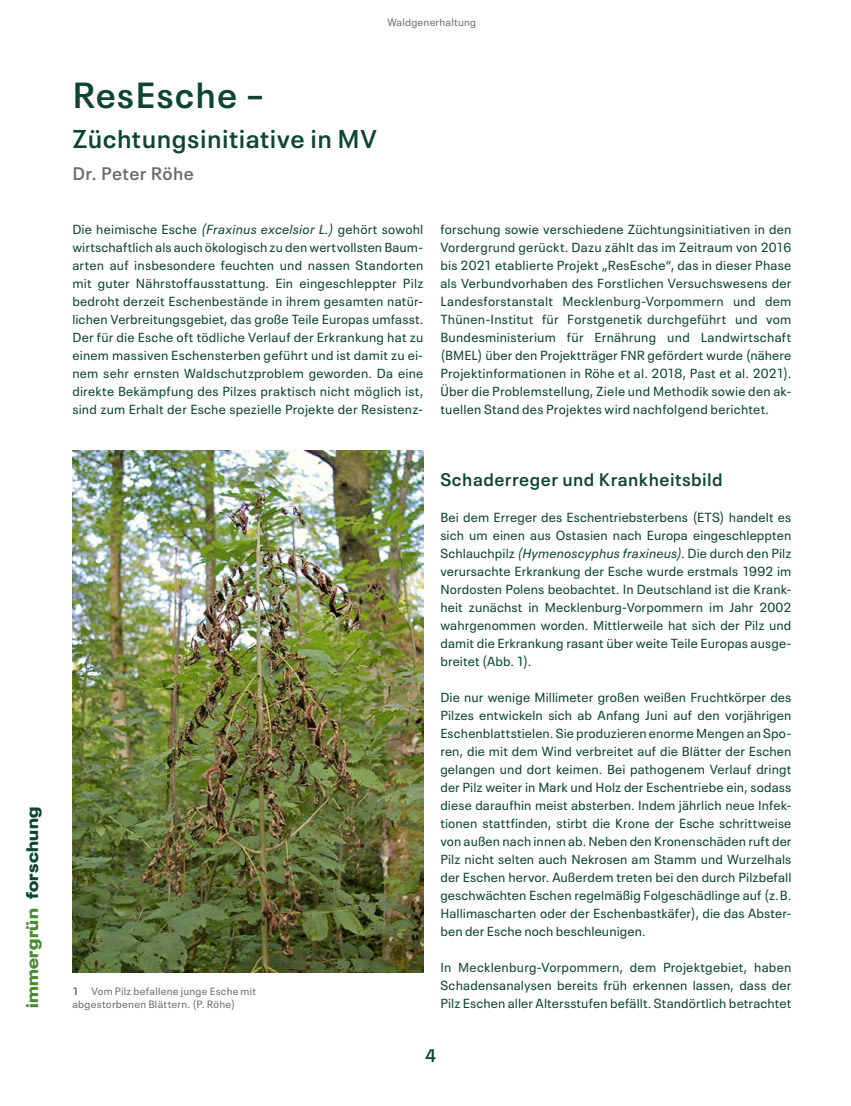
<style>
.page{position:relative;width:851px;height:1106px;background:#fff}
.page>*{position:absolute;margin:0;border:0;box-sizing:border-box;transform-origin:0 0}
.t1{font:600 36px "Neue Plak Text";letter-spacing:.03em;color:#0e4532}
.t2{font:600 25.5px "Neue Plak Text";letter-spacing:.02em;color:#0e4532}
.t3{font:600 18px "Neue Plak Text";letter-spacing:.025em;color:#0e4532}
.t4{font:600 18px "Neue Plak Text";letter-spacing:.025em;color:#6e6e6e}
.t5{font:900 expanded 16.5px "Neue Plak";letter-spacing:.02em;color:#498c30}
.t6{font:13.05px/18px "Neue Plak Text";letter-spacing:.01em;color:#0e4532;text-align:justify}
.t7{font:10.5px/13.5px "Neue Plak Text";letter-spacing:.025em;color:#6e6e6e}
.s1{color:#0e4532}
.s2{font-style:italic}
.s3{font-weight:700}
</style>
<div class="page">
<img style="left:72px;top:450px;width:351px;height:522px">
<p class="t5" style="left:19px;top:1008px;width:203px;rotate:-90deg">immergrün <span class="s1">forschung</span></p>
<p class="t7" style="left:387px;top:15px;width:90px">Waldgenerhaltung</p>
<h1 class="t1" style="left:72px;top:66px;width:193px">ResEsche –</h1>
<h2 class="t2" style="left:72px;top:118px;width:306px">Züchtungsinitiative in MV</h2>
<h3 class="t4" style="left:72px;top:159px;width:123px">Dr. Peter Röhe</h3>
<p class="t6" style="left:72px;top:219px;width:352px">Die heimische Esche <span class="s2">(Fraxinus excelsior L.)</span> gehört sowohl wirtschaftlich als auch ökologisch zu den wertvollsten Baum&shy;arten auf insbesondere feuchten und nassen Standorten mit guter Nährstoffausstattung. Ein eingeschleppter Pilz bedroht derzeit Eschenbestände in ihrem gesamten natür&shy;lichen Verbreitungsgebiet, das große Teile Europas umfasst.<br>Der für die Esche oft tödliche Verlauf der Erkrankung hat zu einem massiven Eschensterben geführt und ist damit zu ei&shy;nem sehr ernsten Waldschutzproblem geworden. Da eine direkte Bekämpfung des Pilzes praktisch nicht möglich ist, sind zum Erhalt der Esche spezielle Projekte der Resistenz-</p>
<p class="t6" style="left:440px;top:219px;width:352px">forschung sowie verschiedene Züchtungsinitiativen in den Vordergrund gerückt. Dazu zählt das im Zeitraum von 2016 bis 2021 etablierte Projekt „ResEsche“, das in dieser Phase als Verbundvorhaben des Forstlichen Versuchswesens der Landesforstanstalt Mecklenburg-Vorpommern und dem Thünen-Institut für Forstgenetik durchgeführt und vom Bundesministerium für Ernährung und Landwirtschaft (BMEL) über den Projektträger FNR gefördert wurde (nähere Projektinformationen in Röhe et al. 2018, Past et al. 2021).<br>Über die Problemstellung, Ziele und Methodik sowie den ak&shy;tuellen Stand des Projektes wird nachfolgend berichtet.</p>
<p class="t7" style="left:72px;top:983px;width:185px"><span class="s3">1</span> Vom Pilz befallene junge Esche mit abgestorbenen Blättern. (P. Röhe)</p>
<h3 class="t3" style="left:440px;top:465px;width:284px">Schaderreger und Krankheitsbild</h3>
<p class="t6" style="left:440px;top:507px;width:352px">Bei dem Erreger des Eschentriebsterbens (ETS) handelt es sich um einen aus Ostasien nach Europa eingeschleppten Schlauchpilz <span class="s2">(Hymenoscyphus fraxineus)</span>. Die durch den Pilz verursachte Erkrankung der Esche wurde erstmals 1992 im Nordosten Polens beobachtet. In Deutschland ist die Krank&shy;heit zunächst in Mecklenburg-Vorpommern im Jahr 2002 wahrgenommen worden. Mittlerweile hat sich der Pilz und damit die Erkrankung rasant über weite Teile Europas ausge&shy;breitet (Abb. 1).</p>
<p class="t6" style="left:440px;top:687px;width:352px">Die nur wenige Millimeter großen weißen Fruchtkörper des Pilzes entwickeln sich ab Anfang Juni auf den vorjährigen Eschenblattstielen. Sie produzieren enorme Mengen an Spo&shy;ren, die mit dem Wind verbreitet auf die Blätter der Eschen gelangen und dort keimen. Bei pathogenem Verlauf dringt der Pilz weiter in Mark und Holz der Eschentriebe ein, sodass diese daraufhin meist absterben. Indem jährlich neue Infek&shy;tionen stattfinden, stirbt die Krone der Esche schrittweise von außen nach innen ab. Neben den Kronenschäden ruft der Pilz nicht selten auch Nekrosen am Stamm und Wurzelhals der Eschen hervor. Außerdem treten bei den durch Pilzbefall geschwächten Eschen regelmäßig Folgeschädlinge auf (z. B.<br>Hallimascharten oder der Eschenbastkäfer), die das Abster&shy;ben der Esche noch beschleunigen.</p>
<p class="t6" style="left:440px;top:957px;width:352px">In Mecklenburg-Vorpommern, dem Projektgebiet, haben Schadensanalysen bereits früh erkennen lassen, dass der Pilz Eschen aller Altersstufen befällt. Standörtlich betrachtet</p>
<h3 class="t3" style="left:425px;top:1041px;width:12px">4</h3>
</div>
